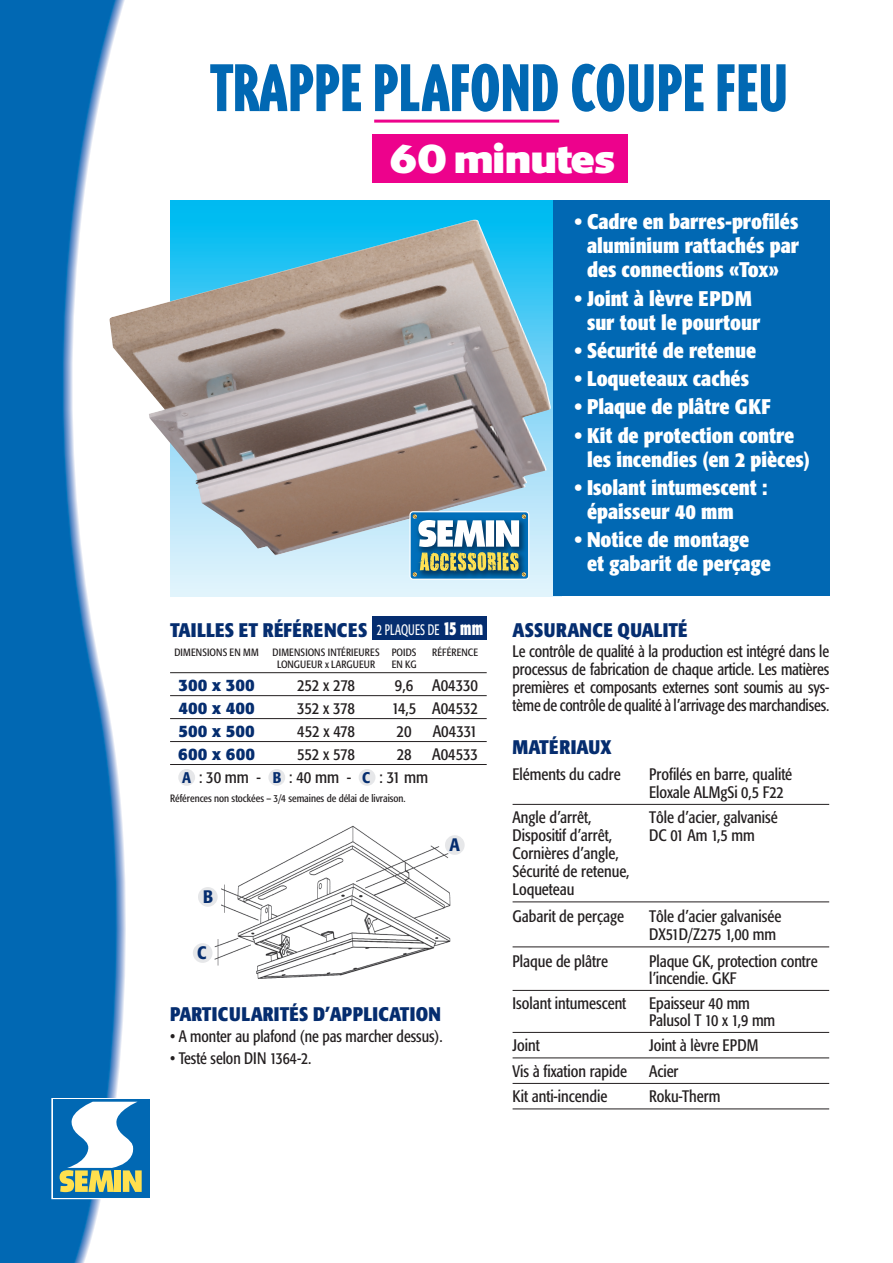
<style>
.page{position:relative;width:893px;height:1263px;background:#fff}
.page>*{position:absolute;margin:0;border:0;box-sizing:border-box;transform-origin:0 0}
.t1{font:900 78px "Triplex Cond";color:#0168b3}
.t2{font:700 41.4px "Bengasi";color:#fff;scale:1.05 1}
.t3{font:700 condensed 21px/24px "Formata";color:#fff}
.Sous-titre_bleu{font:700 condensed 19.5px "Formata";letter-spacing:.01em;color:#052d6f}
.t4{font:500 condensed 17.85px "Formata";color:#052d6f}
.Texte_trappe{font:condensed 16.5px/18px "Formata";color:#231f20}
.Texte_trappe-2{font:condensed 16.5px/18px "Formata";color:#231f20;text-align:justify;scale:.94 1}
.t5{font:700 16.5px "Formata";color:#052d6f}
.t6{font:500 condensed 15.3px "Formata";color:#052d6f}
.t7{font:condensed 15px "Formata";letter-spacing:.02em;color:#fff;scale:.76 1}
.t8{font:condensed 10.5px "Formata";letter-spacing:.02em;color:#231f20}
.t9{font:condensed 10.5px "Formata";color:#231f20}
.s1{font-size:15.45px}
.s2{font-weight:700;font-size:19.5px}
</style>
<div class="page">
<hr style="left:170px;top:672px;width:317px;height:1px;background:#231f20">
<hr style="left:170px;top:695px;width:317px;height:1px;background:#231f20">
<hr style="left:170px;top:718px;width:317px;height:1px;background:#231f20">
<hr style="left:170px;top:741px;width:317px;height:1px;background:#231f20">
<hr style="left:170px;top:764px;width:317px;height:1px;background:#231f20">
<div style="left:178px;top:769px;width:17px;height:17px;background:#e6e7e9;border-radius:50%"></div>
<div style="left:268px;top:769px;width:17px;height:17px;background:#e6e7e9;border-radius:50%"></div>
<div style="left:359px;top:769px;width:16px;height:17px;background:#e6e7e9;border-radius:50%"></div>
<hr style="left:513px;top:804px;width:316px;height:1px;background:#231f20">
<hr style="left:513px;top:901px;width:316px;height:1px;background:#231f20">
<hr style="left:513px;top:946px;width:316px;height:1px;background:#231f20">
<hr style="left:513px;top:990px;width:316px;height:1px;background:#231f20">
<hr style="left:513px;top:1032px;width:316px;height:1px;background:#231f20">
<hr style="left:513px;top:1057px;width:316px;height:1px;background:#231f20">
<hr style="left:513px;top:1083px;width:316px;height:1px;background:#231f20">
<hr style="left:513px;top:1108px;width:316px;height:1px;background:#231f20">
<svg style="left:0;top:0;width:126px;height:1263px;fill:#0168b3"></svg>
<svg style="left:51px;top:1098px;width:99px;height:101px"></svg>
<hr style="left:374px;top:120px;width:185px;height:3px;background:#ed028c">
<div style="left:372px;top:134px;width:255px;height:49px;background:#ed028c"></div>
<svg style="left:170px;top:200px;width:383px;height:396px;background:#87dcf7"></svg>
<div style="left:553px;top:200px;width:276px;height:396px;background:#0168b3"></div>
<img style="left:110px;top:220px;width:441px;height:335px">
<img style="left:411px;top:513px;width:116px;height:65px">
<div style="left:409px;top:511px;width:120px;height:69px;border:1px solid #fff;border-radius:3px"></div>
<svg style="left:412px;top:514px;width:115px;height:63px"></svg>
<div style="left:372px;top:616px;width:115px;height:24px;background:#052d6f"></div>
<img style="left:212px;top:825px;width:239px;height:154px">
<div style="left:445px;top:835px;width:20px;height:20px;background:#e6e7e9;border-radius:50%"></div>
<div style="left:198px;top:887px;width:20px;height:20px;background:#e6e7e9;border-radius:50%"></div>
<div style="left:193px;top:943px;width:19px;height:20px;background:#e6e7e9;border-radius:50%"></div>
<p class="t1" style="left:211px;top:50px;width:579px">TRAPPE PLAFOND COUPE FEU</p>
<p class="t2" style="left:387px;top:133px;width:216px">60 minutes</p>
<p class="t3" style="left:575px;top:210px;width:226px;text-align:center">• Cadre en barres-profilés aluminium rattachés par des connections «Tox»</p>
<p class="t3" style="left:575px;top:286px;width:187px;text-align:center">• Joint à lèvre EPDM sur tout le pourtour</p>
<p class="t3" style="left:575px;top:338px;width:183px">• Sécurité de retenue</p>
<p class="t3" style="left:575px;top:366px;width:176px">• Loqueteaux cachés</p>
<p class="t3" style="left:575px;top:395px;width:197px">• Plaque de plâtre GKF</p>
<p class="t3" style="left:587px;top:423px;width:224px;text-indent:-12px">• Kit de protection contre les incendies (en 2 pièces)</p>
<p class="t3" style="left:587px;top:475px;width:182px;text-indent:-12px">• Isolant intumescent : épaisseur 40 mm</p>
<p class="t3" style="left:587px;top:527px;width:185px;text-indent:-12px">• Notice de montage et gabarit de perçage</p>
<p class="Sous-titre_bleu" style="left:170px;top:617px;width:199px">TAILLES ET RÉFÉRENCES</p>
<p class="t8" style="left:175px;top:646px;width:86px">DIMENSIONS EN MM</p>
<p class="t8" style="left:273px;top:646px;width:145px">DIMENSIONS INTÉRIEURES POIDS</p>
<p class="t8" style="left:432px;top:646px;width:47px">RÉFÉRENCE</p>
<p class="t8" style="left:277px;top:658px;width:100px">LONGUEUR x LARGUEUR</p>
<p class="t9" style="left:392px;top:658px;width:26px">EN KG</p>
<p class="t5" style="left:179px;top:675px;width:78px">300 x 300</p>
<p class="Texte_trappe" style="left:297px;top:676px;width:60px">252 x 278</p>
<p class="Texte_trappe" style="left:395px;top:676px;width:85px">9,6 A04330</p>
<p class="t5" style="left:179px;top:698px;width:78px">400 x 400</p>
<p class="Texte_trappe" style="left:297px;top:699px;width:59px">352 x 378</p>
<p class="Texte_trappe" style="left:392px;top:699px;width:88px">14,5 A04532</p>
<p class="t5" style="left:179px;top:721px;width:78px">500 x 500</p>
<p class="Texte_trappe" style="left:297px;top:722px;width:59px">452 x 478</p>
<p class="Texte_trappe" style="left:397px;top:722px;width:16px">20</p>
<p class="Texte_trappe" style="left:433px;top:722px;width:46px">A04331</p>
<p class="t5" style="left:178px;top:744px;width:78px">600 x 600</p>
<p class="Texte_trappe" style="left:297px;top:745px;width:59px">552 x 578</p>
<p class="Texte_trappe" style="left:397px;top:745px;width:83px">28 A04533</p>
<p class="t6" style="left:182px;top:768px;width:10px">A</p>
<p class="Texte_trappe" style="left:199px;top:768px;width:64px">: 30 mm -</p>
<p class="t6" style="left:273px;top:768px;width:10px">B</p>
<p class="Texte_trappe" style="left:289px;top:768px;width:64px">: 40 mm -</p>
<p class="t6" style="left:362px;top:768px;width:9px">C</p>
<p class="Texte_trappe" style="left:379px;top:768px;width:50px">: 31 mm</p>
<p class="t9" style="left:170px;top:792px;width:237px">Références non stockées – 3/4 semaines de délai de livraison.</p>
<p class="t7" style="left:377px;top:621px;width:141px"><span class="s1">2</span> PLAQUES DE <span class="s2">15 mm</span></p>
<p class="t4" style="left:203px;top:886px;width:12px">B</p>
<p class="t4" style="left:197px;top:942px;width:11px">C</p>
<p class="t4" style="left:450px;top:834px;width:12px">A</p>
<p class="Sous-titre_bleu" style="left:170px;top:1002px;width:272px">PARTICULARITÉS D’APPLICATION</p>
<p class="Texte_trappe-2" style="left:170px;top:1027px;width:291px">• A monter au plafond (ne pas marcher dessus).</p>
<p class="Texte_trappe-2" style="left:170px;top:1049px;width:152px">• Testé selon DIN 1364-2.</p>
<p class="Sous-titre_bleu" style="left:513px;top:617px;width:176px">ASSURANCE QUALITÉ</p>
<p class="Texte_trappe-2" style="left:513px;top:642px;width:338px">Le contrôle de qualité à la production est intégré dans le processus de fabrication de chaque article. Les matières premières et composants externes sont soumis au sys&shy;tème de contrôle de qualité à l’arrivage des marchandises.</p>
<p class="Sous-titre_bleu" style="left:513px;top:735px;width:101px">MATÉRIAUX</p>
<p class="Texte_trappe" style="left:513px;top:765px;width:110px">Eléments du cadre</p>
<p class="Texte_trappe" style="left:649px;top:765px;width:145px">Profilés en barre, qualité<br>Eloxale ALMgSi 0,5 F22</p>
<p class="Texte_trappe" style="left:513px;top:808px;width:80px">Angle d’arrêt,</p>
<p class="Texte_trappe" style="left:649px;top:808px;width:130px">Tôle d’acier, galvanisé</p>
<p class="Texte_trappe" style="left:513px;top:826px;width:101px">Dispositif d’arrêt,</p>
<p class="Texte_trappe" style="left:649px;top:826px;width:107px">DC 01 Am 1,5 mm</p>
<p class="Texte_trappe" style="left:513px;top:844px;width:119px">Cornières d’angle,<br>Sécurité de retenue,<br>Loqueteau</p>
<p class="Texte_trappe" style="left:513px;top:907px;width:113px">Gabarit de perçage</p>
<p class="Texte_trappe" style="left:649px;top:907px;width:134px">Tôle d’acier galvanisée<br>DX51D/Z275 1,00 mm</p>
<p class="Texte_trappe" style="left:513px;top:952px;width:97px">Plaque de plâtre</p>
<p class="Texte_trappe" style="left:649px;top:953px;width:170px;line-height:16.5px">Plaque GK, protection contre l’incendie. GKF</p>
<p class="Texte_trappe" style="left:513px;top:994px;width:115px">Isolant intumescent</p>
<p class="Texte_trappe" style="left:649px;top:995px;width:128px;line-height:16.5px">Epaisseur 40 mm<br>Palusol T 10 x 1,9 mm</p>
<p class="Texte_trappe" style="left:513px;top:1036px;width:29px">Joint</p>
<p class="Texte_trappe" style="left:649px;top:1036px;width:111px">Joint à lèvre EPDM</p>
<p class="Texte_trappe" style="left:513px;top:1062px;width:116px">Vis à fixation rapide</p>
<p class="Texte_trappe" style="left:649px;top:1062px;width:31px">Acier</p>
<p class="Texte_trappe" style="left:513px;top:1087px;width:96px">Kit anti-incendie</p>
<p class="Texte_trappe" style="left:649px;top:1087px;width:73px">Roku-Therm</p>
</div>
